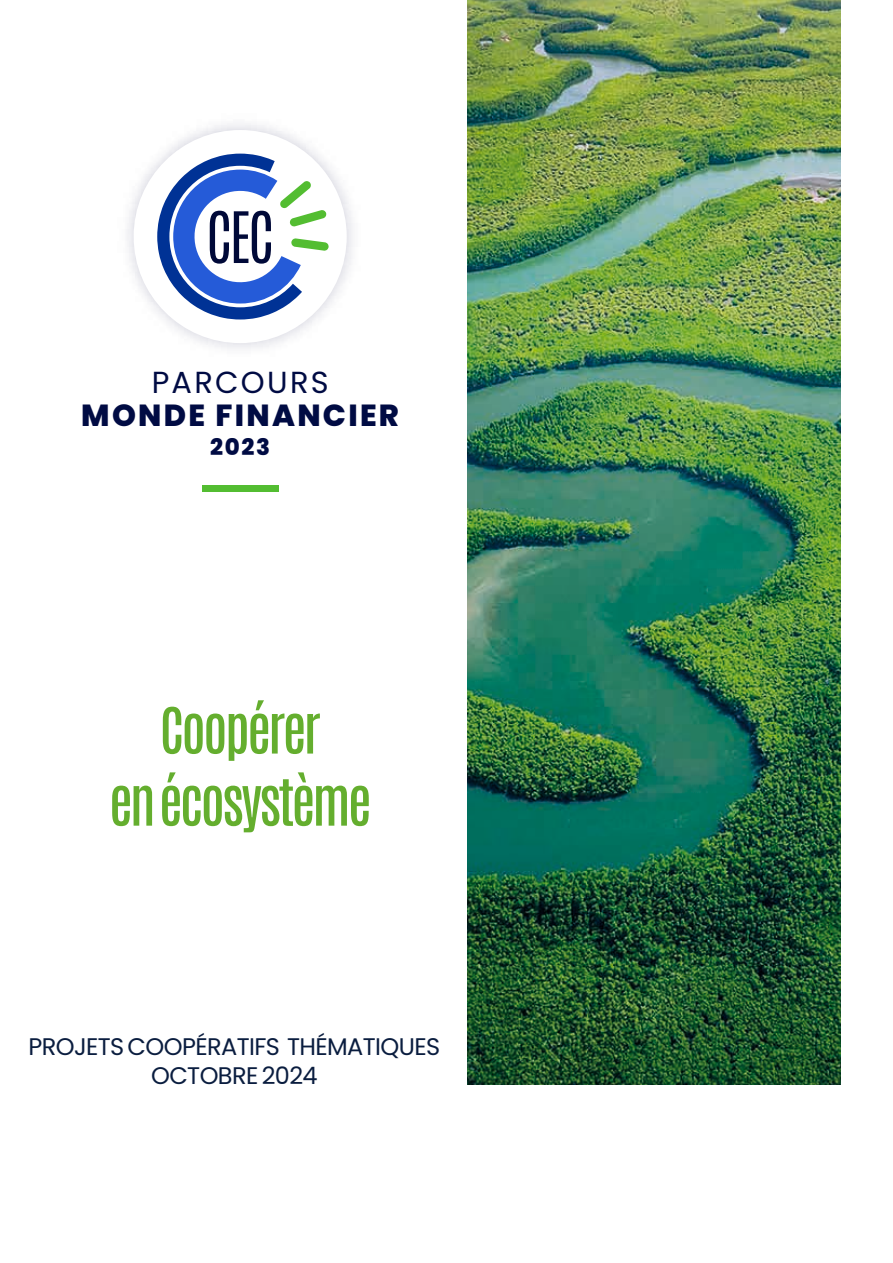
<style>
.page{position:relative;width:893px;height:1263px;background:#fff}
.page>*{position:absolute;margin:0;border:0;box-sizing:border-box;transform-origin:0 0}
.t1{font:500 54px/72.2px "Antonio";letter-spacing:-.05em;color:#64ae2e;text-align:center}
.t2{font:800 30.45px "Poppins";letter-spacing:.075em;color:#000b43}
.t3{font:30.45px "Poppins";letter-spacing:.075em;color:#000b43}
.t4{font:24px/28.8px "Poppins";letter-spacing:-.025em;color:#0a1d3f;text-align:center}
.t5{font:800 22.8px "Poppins";color:#000b43}
</style>
<div class="page">
<img style="left:468px;top:0;width:373px;height:1084px">
<div style="left:202px;top:485px;width:76px;height:6px;background:#53bd31"></div>
<svg style="left:127px;top:124px;width:226px;height:225px"></svg>
<div style="left:134px;top:130px;width:213px;height:213px;background:#fff;border-radius:50%"></div>
<svg style="left:157px;top:154px;width:172px;height:165px"></svg>
<p class="t3" style="left:152px;top:364px;width:178px">PARCOURS</p>
<p class="t2" style="left:81px;top:398px;width:319px">MONDE FINANCIER</p>
<p class="t5" style="left:210px;top:434px;width:62px">2023</p>
<h1 class="t1" style="left:109px;top:695px;width:264px">COOPÉRER<br>EN ÉCOSYSTÈME</h1>
<p class="t4" style="left:29px;top:1032px;width:413px">PROJETS COOPÉRATIFS THÉMATIQUES<br>OCTOBRE 2024</p>
</div>
